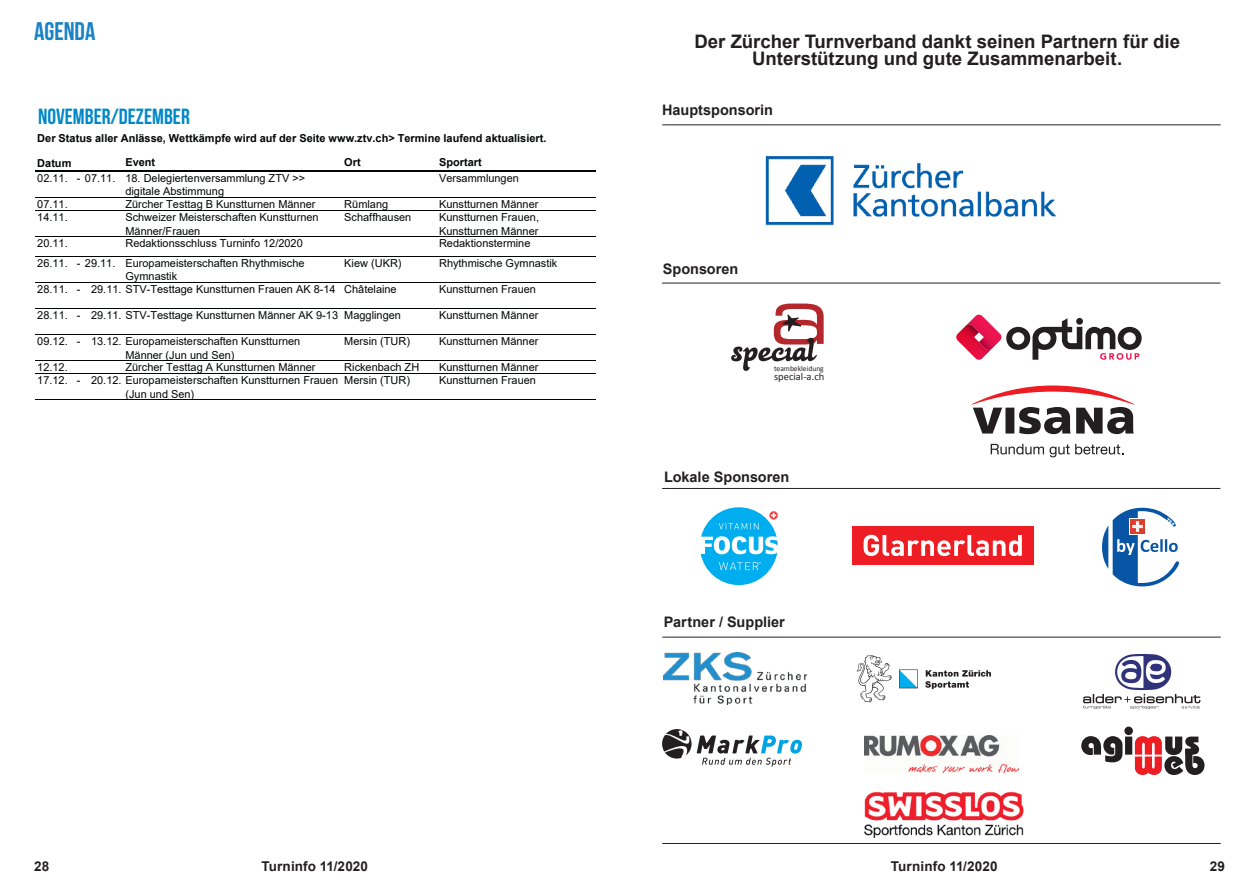
<style>
.page{position:relative;width:1259px;height:893px;background:#fff}
.page>*{position:absolute;margin:0;border:0;box-sizing:border-box;transform-origin:0 0}
.t1{font:700 25.5px "Bebas Neue";color:#1782c5}
.t2{font:21.9px "Bebas Neue";color:#0088c8}
.t3{font:700 18.6px/17.5px "Arial";color:#231f20;text-align:center}
.t4{font:700 14.55px "Arial";color:#231f20}
.t5{font:700 13.5px "Arial";letter-spacing:.01em;color:#231f20}
.t6{font:10.95px/13.5px "Arial";color:#030505}
.t7{font:700 10.95px "Arial";color:#030505}
.t8{font:10.5px "Calibri";color:#231f20}
.t9{font:7.5px "Calibri";color:#231f20}
</style>
<div class="page">
<img style="left:765px;top:156px;width:292px;height:70px">
<div style="left:852px;top:526px;width:181px;height:39px;background:#ee1d23"></div>
<svg style="left:863px;top:535px;width:159px;height:21px"></svg>
<svg style="left:1081px;top:727px;width:123px;height:48px"></svg>
<hr style="left:662px;top:125px;width:558px;height:1px;background:#231f20">
<svg style="left:990px;top:444px;width:79px;height:13px"></svg>
<svg style="left:1075px;top:444px;width:48px;height:10px"></svg>
<svg style="left:971px;top:385px;width:163px;height:49px"></svg>
<img style="left:864px;top:791px;width:160px;height:47px">
<svg style="left:1083px;top:654px;width:117px;height:55px"></svg>
<img style="left:663px;top:652px;width:143px;height:52px">
<svg style="left:662px;top:729px;width:140px;height:38px"></svg>
<img style="left:864px;top:736px;width:155px;height:37px">
<svg style="left:700px;top:507px;width:78px;height:78px"></svg>
<svg style="left:731px;top:304px;width:92px;height:67px"></svg>
<svg style="left:899px;top:669px;width:19px;height:19px"></svg>
<svg style="left:856px;top:655px;width:35px;height:47px"></svg>
<svg style="left:925px;top:670px;width:66px;height:19px"></svg>
<svg style="left:956px;top:315px;width:185px;height:45px"></svg>
<hr style="left:662px;top:283px;width:558px;height:1px;background:#231f20">
<hr style="left:662px;top:488px;width:558px;height:1px;background:#231f20">
<hr style="left:662px;top:637px;width:558px;height:1px;background:#231f20">
<hr style="left:662px;top:843px;width:558px;height:1px;background:#231f20">
<hr style="left:35px;top:170px;width:560px;height:2px;background:#030505">
<hr style="left:35px;top:197px;width:560px;height:1px;background:#030505">
<hr style="left:35px;top:210px;width:560px;height:1px;background:#030505">
<hr style="left:35px;top:236px;width:560px;height:1px;background:#030505">
<hr style="left:35px;top:256px;width:560px;height:1px;background:#030505">
<hr style="left:35px;top:282px;width:560px;height:1px;background:#030505">
<hr style="left:35px;top:308px;width:560px;height:1px;background:#030505">
<hr style="left:35px;top:334px;width:560px;height:1px;background:#030505">
<hr style="left:35px;top:360px;width:560px;height:1px;background:#030505">
<hr style="left:35px;top:373px;width:560px;height:1px;background:#030505">
<hr style="left:35px;top:399px;width:560px;height:1px;background:#030505">
<svg style="left:1102px;top:508px;width:77px;height:78px"></svg>
<h1 class="t1" style="left:34px;top:18px;width:63px">AGENDA</h1>
<h2 class="t2" style="left:38px;top:104px;width:153px">NOVEMBER/DEZEMBER</h2>
<p class="t7" style="left:37px;top:130px;width:511px">Der Status aller Anlässe, Wettkämpfe wird auf der Seite www.ztv.ch&gt; Termine laufend aktualisiert.</p>
<p class="t7" style="left:125px;top:155px;width:31px">Event</p>
<p class="t7" style="left:344px;top:155px;width:18px">Ort</p>
<p class="t7" style="left:439px;top:155px;width:44px">Sportart</p>
<p class="t6" style="left:125px;top:171px;width:181px;text-indent:-88px">02.11. - 07.11. 18. Delegiertenversammlung ZTV &gt;&gt; digitale Abstimmung</p>
<p class="t6" style="left:439px;top:171px;width:81px">Versammlungen</p>
<p class="t6" style="left:37px;top:197px;width:32px">07.11.</p>
<p class="t6" style="left:125px;top:197px;width:192px">Zürcher Testtag B Kunstturnen Männer</p>
<p class="t6" style="left:344px;top:197px;width:45px">Rümlang</p>
<p class="t6" style="left:439px;top:197px;width:101px">Kunstturnen Männer</p>
<p class="t6" style="left:37px;top:210px;width:32px">14.11.</p>
<p class="t6" style="left:125px;top:210px;width:195px">Schweizer Meisterschaften Kunstturnen<br>Männer/Frauen</p>
<p class="t6" style="left:344px;top:210px;width:69px">Schaffhausen</p>
<p class="t6" style="left:439px;top:210px;width:101px">Kunstturnen Frauen,<br>Kunstturnen Männer</p>
<p class="t6" style="left:37px;top:237px;width:32px">20.11.</p>
<p class="t6" style="left:125px;top:237px;width:179px">Redaktionsschluss Turninfo 12/2020</p>
<p class="t6" style="left:439px;top:237px;width:93px">Redaktionstermine</p>
<p class="t6" style="left:125px;top:256px;width:181px;text-indent:-88px">26.11. - 29.11. Europameisterschaften Rhythmische<br>Gymnastik</p>
<p class="t6" style="left:344px;top:256px;width:59px">Kiew (UKR)</p>
<p class="t6" style="left:439px;top:256px;width:120px">Rhythmische Gymnastik</p>
<p class="t6" style="left:37px;top:282px;width:361px">28.11. - 29.11. STV-Testtage Kunstturnen Frauen AK 8-14 Châtelaine</p>
<p class="t6" style="left:439px;top:282px;width:98px">Kunstturnen Frauen</p>
<p class="t6" style="left:37px;top:308px;width:365px">28.11. - 29.11. STV-Testtage Kunstturnen Männer AK 9-13 Magglingen</p>
<p class="t6" style="left:439px;top:308px;width:101px">Kunstturnen Männer</p>
<p class="t6" style="left:125px;top:334px;width:176px;text-indent:-88px">09.12. - 13.12. Europameisterschaften Kunstturnen<br>Männer (Jun und Sen)</p>
<p class="t6" style="left:344px;top:334px;width:67px">Mersin (TUR)</p>
<p class="t6" style="left:439px;top:334px;width:101px">Kunstturnen Männer</p>
<p class="t6" style="left:37px;top:361px;width:32px">12.12.</p>
<p class="t6" style="left:125px;top:361px;width:192px">Zürcher Testtag A Kunstturnen Männer</p>
<p class="t6" style="left:344px;top:361px;width:76px">Rickenbach ZH</p>
<p class="t6" style="left:439px;top:361px;width:101px">Kunstturnen Männer</p>
<p class="t6" style="left:125px;top:374px;width:214px;text-indent:-88px">17.12. - 20.12. Europameisterschaften Kunstturnen Frauen (Jun und Sen)</p>
<p class="t6" style="left:344px;top:374px;width:67px">Mersin (TUR)</p>
<p class="t6" style="left:439px;top:374px;width:98px">Kunstturnen Frauen</p>
<p class="t7" style="left:37px;top:155px;width:36px">Datum</p>
<h3 class="t3" style="left:694px;top:33px;width:487px">Der Zürcher Turnverband dankt seinen Partnern für die<br>Unterstützung und gute Zusammenarbeit.</h3>
<h3 class="t4" style="left:662px;top:100px;width:113px">Hauptsponsorin</h3>
<h3 class="t4" style="left:663px;top:259px;width:77px">Sponsoren</h3>
<p class="t9" style="left:774px;top:364px;width:51px">teambekleidung</p>
<p class="t8" style="left:774px;top:370px;width:52px">special-a.ch</p>
<h3 class="t4" style="left:664px;top:467px;width:127px">Lokale Sponsoren</h3>
<h3 class="t4" style="left:664px;top:612px;width:123px">Partner / Supplier</h3>
<p class="t5" style="left:34px;top:857px;width:17px">28</p>
<p class="t5" style="left:261px;top:857px;width:108px">Turninfo 11/2020</p>
<p class="t5" style="left:891px;top:857px;width:108px">Turninfo 11/2020</p>
<p class="t5" style="left:1209px;top:857px;width:17px">29</p>
</div>
